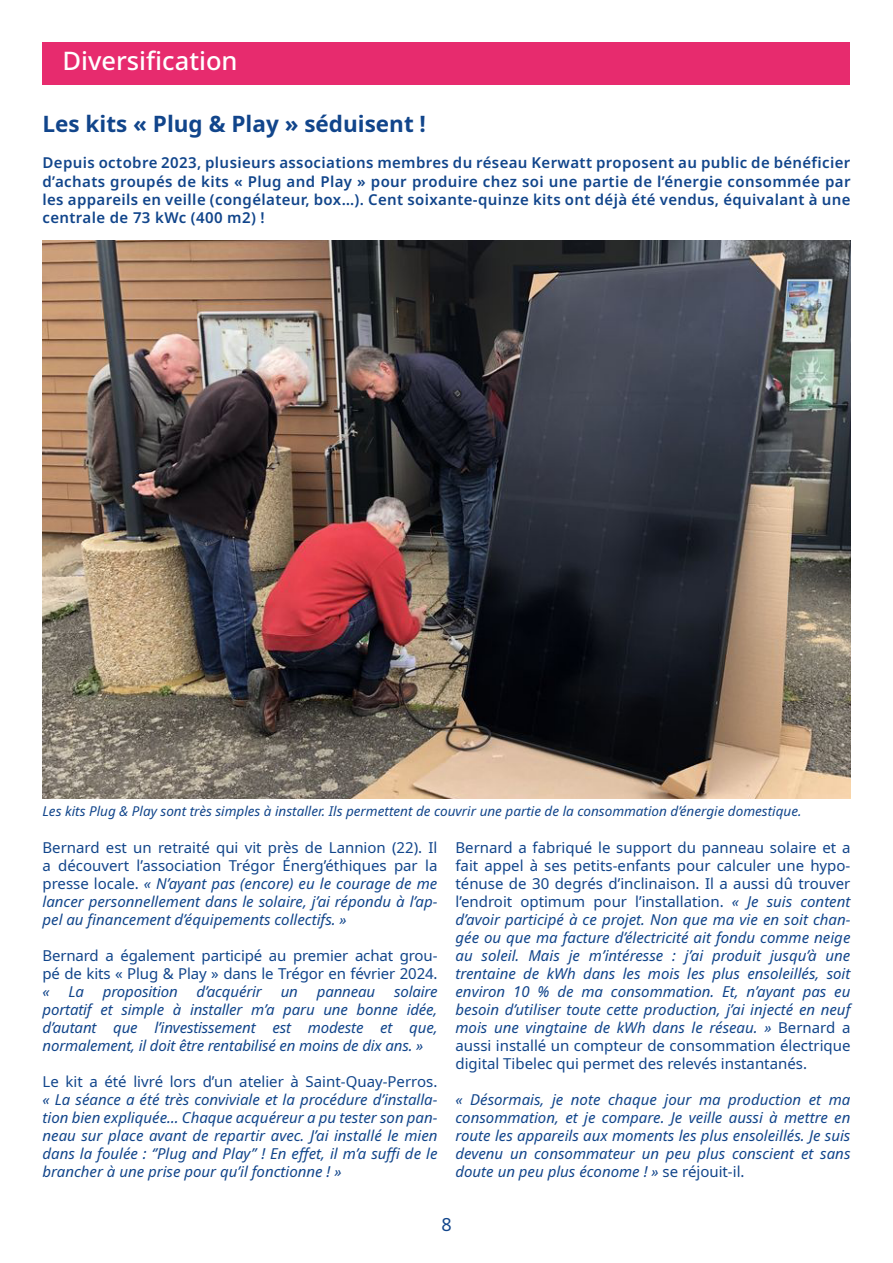
<style>
.page{position:relative;width:893px;height:1263px;background:#fff}
.page>*{position:absolute;margin:0;border:0;box-sizing:border-box;transform-origin:0 0}
.t1{font:500 25.5px "Noto Sans";color:#fff}
.t2{font:700 22.5px "Noto Sans";color:#11458b}
.t3{font:18px "Noto Sans";color:#11458b}
.t4{font:italic 15px/18px "Noto Sans";color:#11458b;text-align:justify}
.t5{font:600 15px/18px "Noto Sans";letter-spacing:.025em;color:#11458b;text-align:justify}
.t6{font:15px/18px "Noto Sans";letter-spacing:-.01em;color:#11458b}
.t7{font:italic 13.5px "Noto Sans";color:#11458b}
.s1{font-style:normal}
</style>
<div class="page">
<div style="left:43px;top:43px;width:807px;height:42px;background:#e72b6e"></div>
<img style="left:43px;top:241px;width:807px;height:558px">
<h1 class="t1" style="left:62px;top:46px;width:177px">Diversification</h1>
<h2 class="t2" style="left:43px;top:108px;width:385px">Les kits « Plug &amp; Play » séduisent !</h2>
<p class="t5" style="left:43px;top:154px;width:809px">Depuis octobre 2023, plusieurs associations membres du réseau Kerwatt proposent au public de bénéficier d’achats groupés de kits « Plug and Play » pour produire chez soi une partie de l’énergie consommée par les appareils en veille (congélateur, box…). Cent soixante-quinze kits ont déjà été vendus, équivalant à une centrale de 73 kWc (400 m2) !</p>
<p class="t7" style="left:43px;top:802px;width:760px">Les kits Plug &amp; Play sont très simples à installer. Ils permettent de couvrir une partie de la consommation d’énergie domestique.</p>
<p class="t4" style="left:43px;top:839px;width:396px"><span class="s1">Bernard est un retraité qui vit près de Lannion (22). Il a découvert l’association Trégor Énerg’éthiques par la presse locale.</span> « N’ayant pas (encore) eu le courage de me lancer personnellement dans le solaire, j’ai répondu à l’ap&shy;pel au financement d’équipements collectifs. »</p>
<p class="t6" style="left:43px;top:947px;width:396px">Bernard a également participé au premier achat grou&shy;pé de kits « Plug &amp; Play » dans le Trégor en février 2024.</p>
<p class="t4" style="left:43px;top:983px;width:9px">«</p>
<p class="t4" style="left:69px;top:983px;width:17px">La</p>
<p class="t4" style="left:103px;top:983px;width:76px">proposition</p>
<p class="t4" style="left:197px;top:983px;width:67px">d’acquérir</p>
<p class="t4" style="left:281px;top:983px;width:19px">un</p>
<p class="t4" style="left:317px;top:983px;width:60px">panneau</p>
<p class="t4" style="left:43px;top:983px;width:396px;text-indent:352px">solaire portatif et simple à installer m’a paru une bonne idée, d’autant que l’investissement est modeste et que, normalement, il doit être rentabilisé en moins de dix ans. »</p>
<p class="t6" style="left:43px;top:1073px;width:396px">Le kit a été livré lors d’un atelier à Saint-Quay-Perros.</p>
<p class="t4" style="left:43px;top:1091px;width:396px">« La séance a été très conviviale et la procédure d’installa&shy;tion bien expliquée… Chaque acquéreur a pu tester son pan&shy;neau sur place avant de repartir avec. J’ai installé le mien dans la foulée : ‘’Plug and Play’’ ! En effet, il m’a suffi de le brancher à une prise pour qu’il fonctionne ! »</p>
<p class="t4" style="left:455px;top:839px;width:396px"><span class="s1">Bernard a fabriqué le support du panneau solaire et a fait appel à ses petits-enfants pour calculer une hypo&shy;ténuse de 30 degrés d’inclinaison. Il a aussi dû trouver l’endroit optimum pour l’installation.</span> « Je suis content d’avoir participé à ce projet. Non que ma vie en soit chan&shy;gée ou que ma facture d’électricité ait fondu comme neige au soleil. Mais je m’intéresse : j’ai produit jusqu’à une trentaine de kWh dans les mois les plus ensoleillés, soit environ 10 % de ma consommation. Et, n’ayant pas eu besoin d’utiliser toute cette production, j’ai injecté en neuf mois une vingtaine de kWh dans le réseau. » <span class="s1">Bernard a aussi installé un compteur de consommation électrique digital Tibelec qui permet des relevés instantanés.</span></p>
<p class="t4" style="left:455px;top:1091px;width:396px">« Désormais, je note chaque jour ma production et ma consommation, et je compare. Je veille aussi à mettre en route les appareils aux moments les plus ensoleillés. Je suis devenu un consommateur un peu plus conscient et sans doute un peu plus économe ! » <span class="s1">se réjouit-il.</span></p>
<p class="t3" style="left:441px;top:1212px;width:12px">8</p>
</div>
